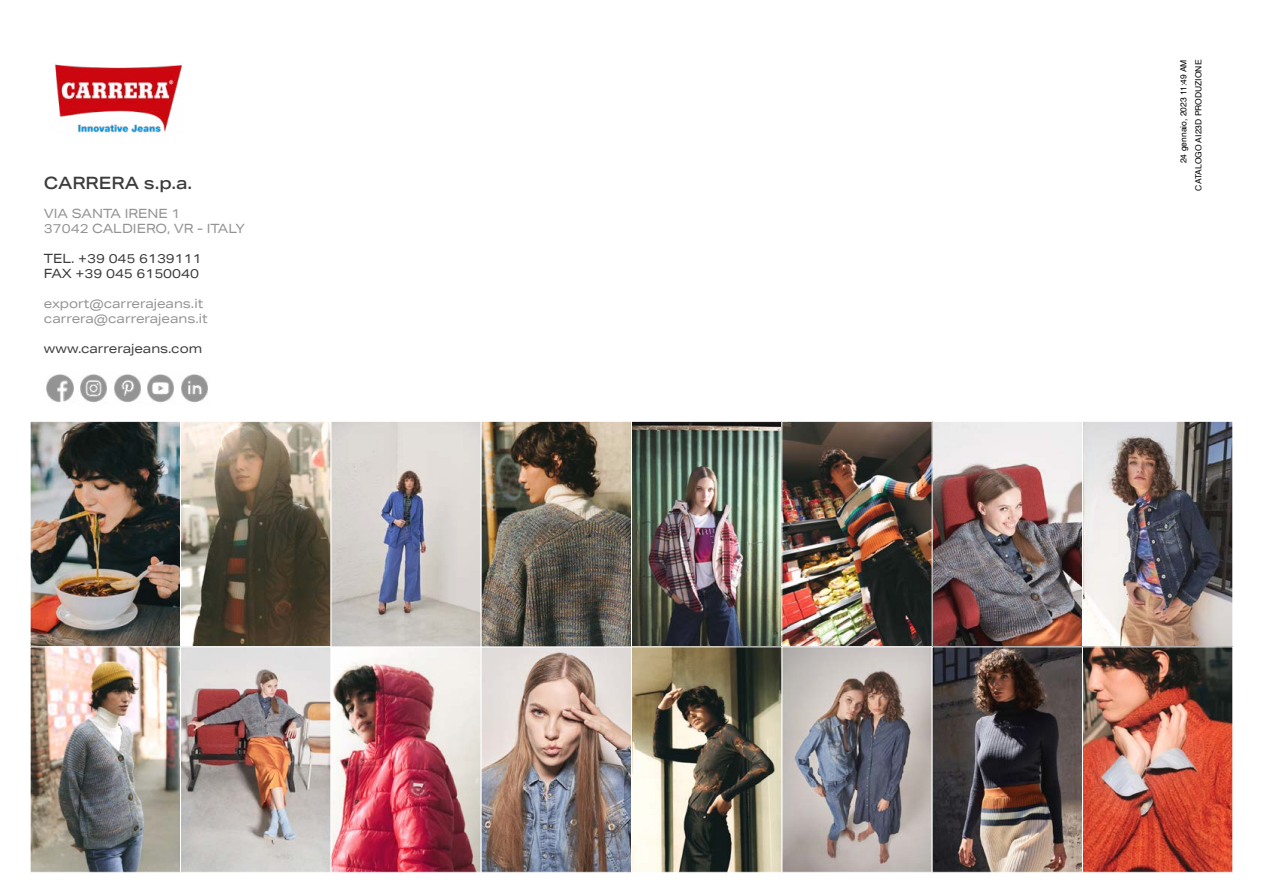
<style>
.page{position:relative;width:1263px;height:893px;background:#fff}
.page>*{position:absolute;margin:0;border:0;box-sizing:border-box;transform-origin:0 0}
.t1{font:500 17.1px "Aktiv Grotesk Ex";color:#3c3c3b}
.t2{font:12.75px/14.9px "Aktiv Grotesk Ex";color:#939393}
.t3{font:12.75px/14.9px "Aktiv Grotesk Ex";color:#393938}
.t4{font:12.75px "Aktiv Grotesk Ex";color:#3c3c3b}
.t5{font:8.55px "Helvetica";color:#000}
</style>
<div class="page">
<img style="left:46px;top:374px;width:28px;height:28px">
<img style="left:80px;top:374px;width:61px;height:29px">
<img style="left:147px;top:374px;width:61px;height:29px">
<img style="left:54px;top:64px;width:128px;height:69px">
<img style="left:32px;top:423px;width:1199px;height:448px">
<div style="left:30px;top:421px;width:151px;height:226px;border:1px solid #fff"></div>
<div style="left:30px;top:646px;width:151px;height:227px;border:1px solid #fff"></div>
<div style="left:330px;top:646px;width:151px;height:227px;border:1px solid #fff"></div>
<div style="left:330px;top:421px;width:151px;height:226px;border:1px solid #fff"></div>
<div style="left:180px;top:421px;width:151px;height:226px;border:1px solid #fff"></div>
<div style="left:180px;top:646px;width:151px;height:227px;border:1px solid #fff"></div>
<div style="left:631px;top:421px;width:151px;height:226px;border:1px solid #fff"></div>
<div style="left:932px;top:421px;width:151px;height:226px;border:1px solid #fff"></div>
<div style="left:781px;top:421px;width:151px;height:226px;border:1px solid #fff"></div>
<div style="left:1082px;top:421px;width:151px;height:226px;border:1px solid #fff"></div>
<div style="left:481px;top:646px;width:151px;height:227px;border:1px solid #fff"></div>
<div style="left:781px;top:646px;width:151px;height:227px;border:1px solid #fff"></div>
<div style="left:631px;top:646px;width:151px;height:227px;border:1px solid #fff"></div>
<div style="left:1082px;top:646px;width:151px;height:227px;border:1px solid #fff"></div>
<div style="left:481px;top:421px;width:151px;height:226px;border:1px solid #fff"></div>
<h1 class="t1" style="left:44px;top:172px;width:150px">CARRERA s.p.a.</h1>
<p class="t2" style="left:44px;top:206px;width:202px">VIA SANTA IRENE 1<br>37042 CALDIERO, VR - ITALY</p>
<p class="t3" style="left:44px;top:251px;width:159px">TEL. +39 045 6139111<br>FAX +39 045 6150040</p>
<p class="t2" style="left:44px;top:296px;width:165px">export@carrerajeans.it carrera@carrerajeans.it</p>
<p class="t4" style="left:44px;top:340px;width:160px">www.carrerajeans.com</p>
<p class="t5" style="left:1192px;top:190px;width:132px;rotate:-90deg">CATALOGO AI23D PRODUZIONE</p>
<p class="t5" style="left:1177px;top:163px;width:105px;rotate:-90deg">24 gennaio, 2023 11:49 AM</p>
</div>
